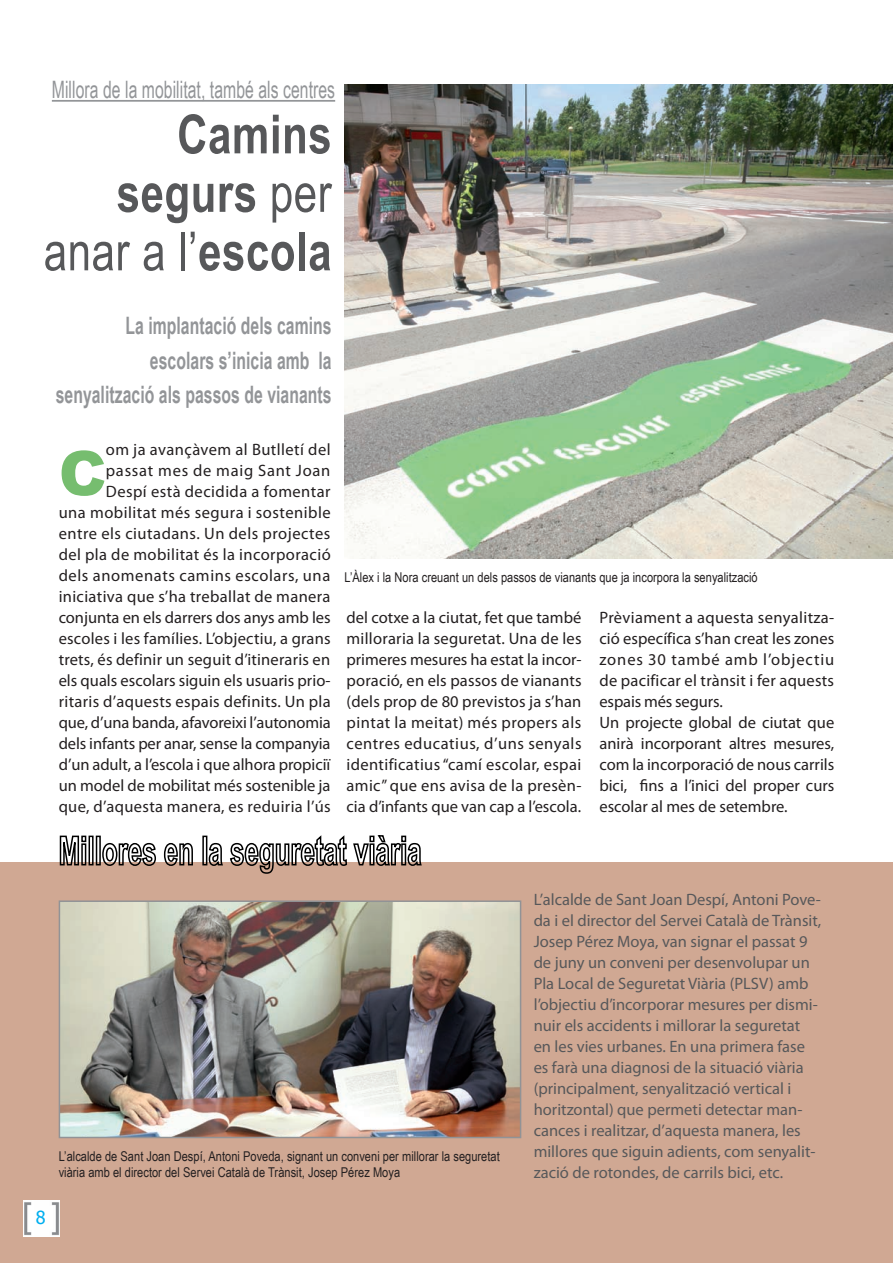
<style>
.page{position:relative;width:893px;height:1263px;background:#fff}
.page>*{position:absolute;margin:0;border:0;box-sizing:border-box;transform-origin:0 0}
.t1{font:900 61.5px "Arial";color:#76bd6f}
.t2{font:700 54px/58.5px "Arial Narrow";letter-spacing:.01em;color:#57585a;text-align:right;scale:.95 1}
.t3{font:700 24px/34.5px "Arial Narrow";letter-spacing:.005em;color:#939598;text-align:right;scale:.8 1}
.t4{font:24px "Arial Narrow";letter-spacing:.005em;color:#939598;scale:.8 1}
.t5{font:18px "Tahoma";color:#00aeef}
.t6{font:16.5px/21px "Myriad Pro";letter-spacing:.015em;color:#231f20;text-align:right}
.t7{font:16.5px/21px "Myriad Pro";color:#57585a}
.t8{font:13.5px/16.5px "Arial Narrow";color:#231f20}
.s1{font-weight:400}
</style>
<div class="page">
<div style="left:0;top:862px;width:893px;height:401px;background:#d0a893"></div>
<hr style="left:52px;top:100px;width:283px;height:2px;background:#939598">
<svg style="left:59px;top:835px;width:27px;height:31px"></svg>
<div style="left:81px;top:843px;width:5px;height:22px;border:2px solid #000"></div>
<div style="left:89px;top:836px;width:5px;height:29px;border:2px solid #000"></div>
<div style="left:96px;top:836px;width:5px;height:29px;border:2px solid #000"></div>
<svg style="left:102px;top:842px;width:54px;height:24px"></svg>
<svg style="left:163px;top:842px;width:30px;height:24px"></svg>
<div style="left:202px;top:836px;width:5px;height:29px;border:2px solid #000"></div>
<svg style="left:208px;top:835px;width:214px;height:39px"></svg>
<img style="left:344px;top:84px;width:548px;height:474px">
<img style="left:62px;top:903px;width:456px;height:232px">
<div style="left:59px;top:900px;width:462px;height:238px;border:2px solid #919396"></div>
<img style="left:24px;top:1201px;width:35px;height:35px">
<h3 class="t4" style="left:52px;top:72px;width:356px">Millora de la mobilitat, també als centres</h3>
<h2 class="t2" style="left:44px;top:102px;width:304px">Camins segurs <span class="s1">per anar a l’</span>escola</h2>
<h3 class="t3" style="left:56px;top:307px;width:346px">La implantació dels camins escolars s’inicia amb la senyalització als passos de vianants</h3>
<p class="t6" style="left:59px;top:438px;width:274px">om ja avançàvem al Butlletí del passat mes de maig Sant Joan<br>Despí està decidida a fomentar<br>una mobilitat més segura i sostenible entre els ciutadans. Un dels projectes del pla de mobilitat és la incorporació dels anomenats camins escolars, una iniciativa que s’ha treballat de manera conjunta en els darrers dos anys amb les escoles i les famílies. L’objectiu, a grans trets, és definir un seguit d’itineraris en els quals escolars siguin els usuaris prio&shy;ritaris d’aquests espais definits. Un pla que, d’una banda, afavoreixi l’autonomia dels infants per anar, sense la companyia d’un adult, a l’escola i que alhora propiciï un model de mobilitat més sostenible ja que, d’aquesta manera, es reduiria l’ús</p>
<h1 class="t1" style="left:59px;top:428px;width:49px">C</h1>
<p class="t8" style="left:344px;top:568px;width:415px">L’Àlex i la Nora creuant un dels passos de vianants que ja incorpora la senyalització</p>
<p class="t6" style="left:347px;top:606px;width:236px;text-align:justify">del cotxe a la ciutat, fet que també milloraria la seguretat. Una de les primeres mesures ha estat la incor&shy;poració, en els passos de vianants (dels prop de 80 previstos ja s’han pintat la meitat) més propers als centres educatius, d’uns senyals identificatius “camí escolar, espai amic” que ens avisa de la presèn&shy;cia d’infants que van cap a l’escola.</p>
<p class="t6" style="left:599px;top:606px;width:236px;text-align:left">Prèviament a aquesta senyalitza&shy;ció específica s’han creat les zones zones 30 també amb l’objectiu de pacificar el trànsit i fer aquests espais més segurs.<br>Un projecte global de ciutat que anirà incorporant altres mesures, com la incorporació de nous carrils bici, fins a l’inici del proper curs escolar al mes de setembre.</p>
<p class="t5" style="left:36px;top:1205px;width:11px">8</p>
<p class="t5" style="left:32px;top:1208px;width:11px">8</p>
<p class="t8" style="left:59px;top:1147px;width:443px">L’alcalde de Sant Joan Despí, Antoni Poveda, signant un conveni per millorar la seguretat viària amb el director del Servei Català de Trànsit, Josep Pérez Moya</p>
<p class="t7" style="left:534px;top:889px;width:289px">L’alcalde de Sant Joan Despí, Antoni Pove&shy;da i el director del Servei Català de Trànsit, Josep Pérez Moya, van signar el passat 9 de juny un conveni per desenvolupar un Pla Local de Seguretat Viària (PLSV) amb l’objectiu d’incorporar mesures per dismi&shy;nuir els accidents i millorar la seguretat en les vies urbanes. En una primera fase es farà una diagnosi de la situació viària (principalment, senyalització vertical i horitzontal) que permeti detectar man&shy;cances i realitzar, d’aquesta manera, les millores que siguin adients, com senyalit&shy;zació de rotondes, de carrils bici, etc.</p>
</div>
